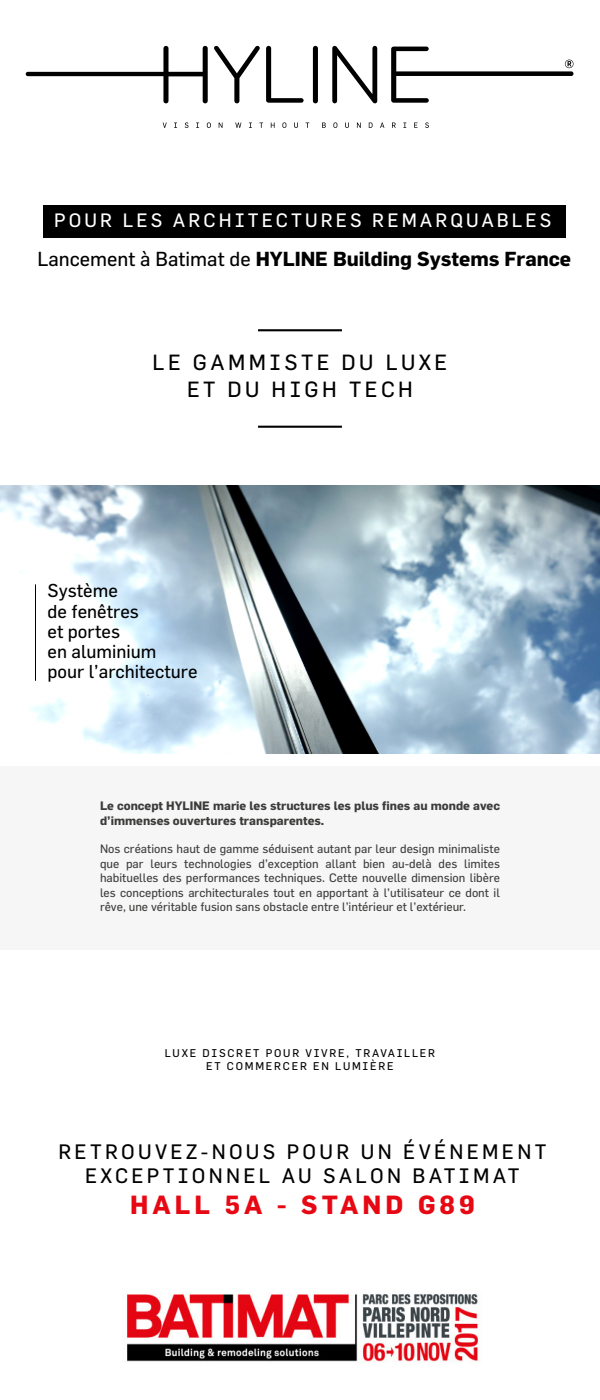
<style>
.page{position:relative;width:600px;height:1400px;background:#fff}
.page>*{position:absolute;margin:0;border:0;box-sizing:border-box;transform-origin:0 0}
.t1{font:700 25.8px "Flama";letter-spacing:.16em;color:#e60813}
.t2{font:21.6px/27.7px "Flama";letter-spacing:.16em;color:#000;text-align:center}
.t3{font:20.5px/24.6px "Flama";letter-spacing:.16em;color:#000;text-align:center}
.t4{font:700 19.9px "Flama";color:#000}
.t5{font:19px "Flama";letter-spacing:.16em;color:#fff}
.t6{font:18.3px/20.1px "Flama";color:#000}
.t7{font:12px/14.4px "Flama";color:#3c3c3b;text-align:justify}
.t8{font:700 12px/14.4px "Flama";color:#3c3c3b}
.t9{font:11px/13.2px "Flama";letter-spacing:.16em;color:#000;text-align:center}
.s1{font-weight:400}
</style>
<div class="page">
<img style="left:0;top:486px;width:600px;height:268px">
<div style="left:0;top:766px;width:600px;height:184px;background:#f7f6f6"></div>
<svg style="left:26px;top:46px;width:278px;height:57px"></svg>
<div style="left:313px;top:46px;width:5px;height:57px;background:#000;border-radius:3px"></div>
<svg style="left:332px;top:46px;width:45px;height:57px"></svg>
<svg style="left:391px;top:47px;width:183px;height:56px"></svg>
<svg style="left:163px;top:123px;width:4px;height:5px"></svg>
<svg style="left:185px;top:122px;width:3px;height:6px"></svg>
<svg style="left:207px;top:122px;width:4px;height:6px"></svg>
<svg style="left:219px;top:123px;width:3px;height:5px"></svg>
<svg style="left:235px;top:123px;width:6px;height:5px"></svg>
<svg style="left:259px;top:123px;width:4px;height:5px"></svg>
<svg style="left:271px;top:123px;width:4px;height:5px"></svg>
<svg style="left:282px;top:122px;width:4px;height:6px"></svg>
<svg style="left:294px;top:123px;width:4px;height:5px"></svg>
<svg style="left:322px;top:123px;width:4px;height:5px"></svg>
<svg style="left:333px;top:122px;width:4px;height:6px"></svg>
<svg style="left:345px;top:123px;width:4px;height:5px"></svg>
<svg style="left:357px;top:123px;width:4px;height:5px"></svg>
<svg style="left:369px;top:123px;width:4px;height:5px"></svg>
<svg style="left:380px;top:123px;width:4px;height:5px"></svg>
<svg style="left:392px;top:123px;width:4px;height:5px"></svg>
<svg style="left:403px;top:123px;width:3px;height:5px"></svg>
<svg style="left:414px;top:123px;width:4px;height:5px"></svg>
<svg style="left:425px;top:122px;width:4px;height:6px"></svg>
<div style="left:43px;top:205px;width:523px;height:33px;background:#000"></div>
<hr style="left:258px;top:329px;width:84px;height:2px;background:#000">
<hr style="left:258px;top:426px;width:84px;height:2px;background:#000">
<img style="left:125px;top:1293px;width:353px;height:69px">
<hr style="left:35px;top:584px;width:1px;height:97px;background:#000">
<h3 class="t5" style="left:54px;top:209px;width:499px">POUR LES ARCHITECTURES REMARQUABLES</h3>
<h3 class="t4" style="left:37px;top:247px;width:535px"><span class="s1">Lancement à Batimat de</span> HYLINE Building Systems France</h3>
<h2 class="t2" style="left:153px;top:348px;width:296px">LE GAMMISTE DU LUXE<br>ET DU HIGH TECH</h2>
<h3 class="t6" style="left:48px;top:580px;width:151px">Système<br>de fenêtres<br>et portes<br>en aluminium pour l’architecture</h3>
<p class="t8" style="left:100px;top:798px;width:402px">Le concept HYLINE marie les structures les plus fines au monde avec d’immenses ouvertures transparentes.</p>
<p class="t7" style="left:100px;top:842px;width:402px">Nos créations haut de gamme séduisent autant par leur design minimaliste que par leurs technologies d’exception allant bien au-delà des limites habituelles des performances techniques. Cette nouvelle dimension libère les conceptions architecturales tout en apportant à l’utilisateur ce dont il rêve, une véritable fusion sans obstacle entre l’intérieur et l’extérieur.</p>
<p class="t9" style="left:165px;top:1046px;width:272px">LUXE DISCRET POUR VIVRE, TRAVAILLER<br>ET COMMERCER EN LUMIÈRE</p>
<h3 class="t3" style="left:58px;top:1138px;width:490px">RETROUVEZ-NOUS POUR UN ÉVÉNEMENT<br>EXCEPTIONNEL AU SALON BATIMAT</h3>
<h1 class="t1" style="left:130px;top:1189px;width:346px">HALL 5A - STAND G89</h1>
</div>
